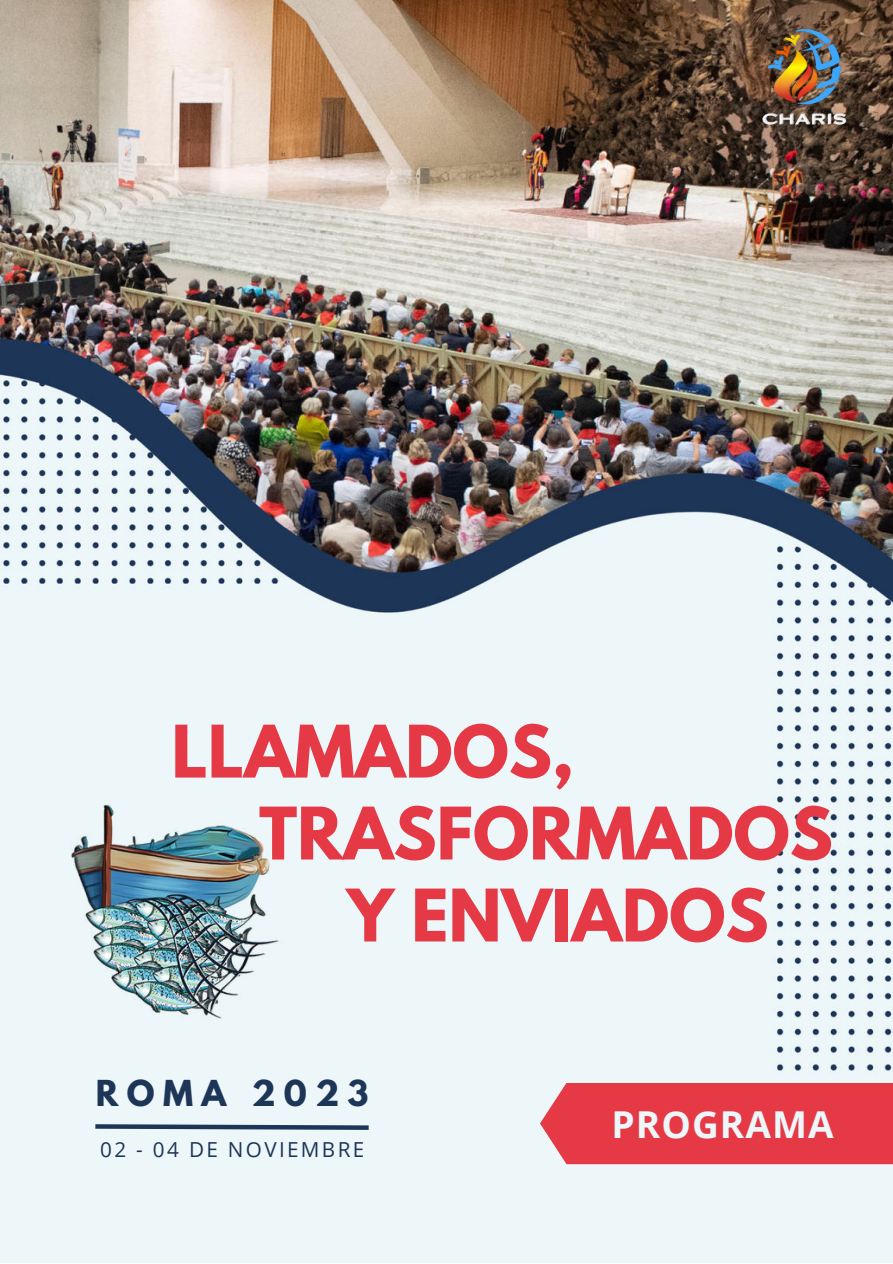
<style>
.page{position:relative;width:893px;height:1264px;background:#fff}
.page>*{position:absolute;margin:0;border:0;box-sizing:border-box;transform-origin:0 0}
.t1{font:700 64.05px "League Spartan";color:#e63946}
.t2{font:700 37.05px "Open Sans";letter-spacing:.03em;color:#edf6f9}
.t3{font:700 31.65px "League Spartan";letter-spacing:.265em;color:#1d3557}
.t4{font:20.7px "Open Sans";letter-spacing:.115em;color:#1d3557}
</style>
<div class="page">
<img style="left:0;top:0;width:892px;height:1261px">
<img style="left:42px;top:778px;width:259px;height:259px">
<img style="left:762px;top:30px;width:83px;height:94px">
<div style="left:540px;top:1082px;width:352px;height:82px;background:#e63946"></div>
<svg style="left:91px;top:1121px;width:282px;height:11px;background:#9aa9b8"></svg>
<p class="t1" style="left:171px;top:701px;width:404px">LLAMADOS,</p>
<p class="t1" style="left:259px;top:783px;width:575px">TRASFORMADOS</p>
<p class="t1" style="left:346px;top:865px;width:423px">Y ENVIADOS</p>
<p class="t3" style="left:96px;top:1068px;width:274px">ROMA 2023</p>
<p class="t4" style="left:100px;top:1135px;width:265px">02 - 04 DE NOVIEMBRE</p>
<p class="t2" style="left:611px;top:1098px;width:224px">PROGRAMA</p>
</div>
